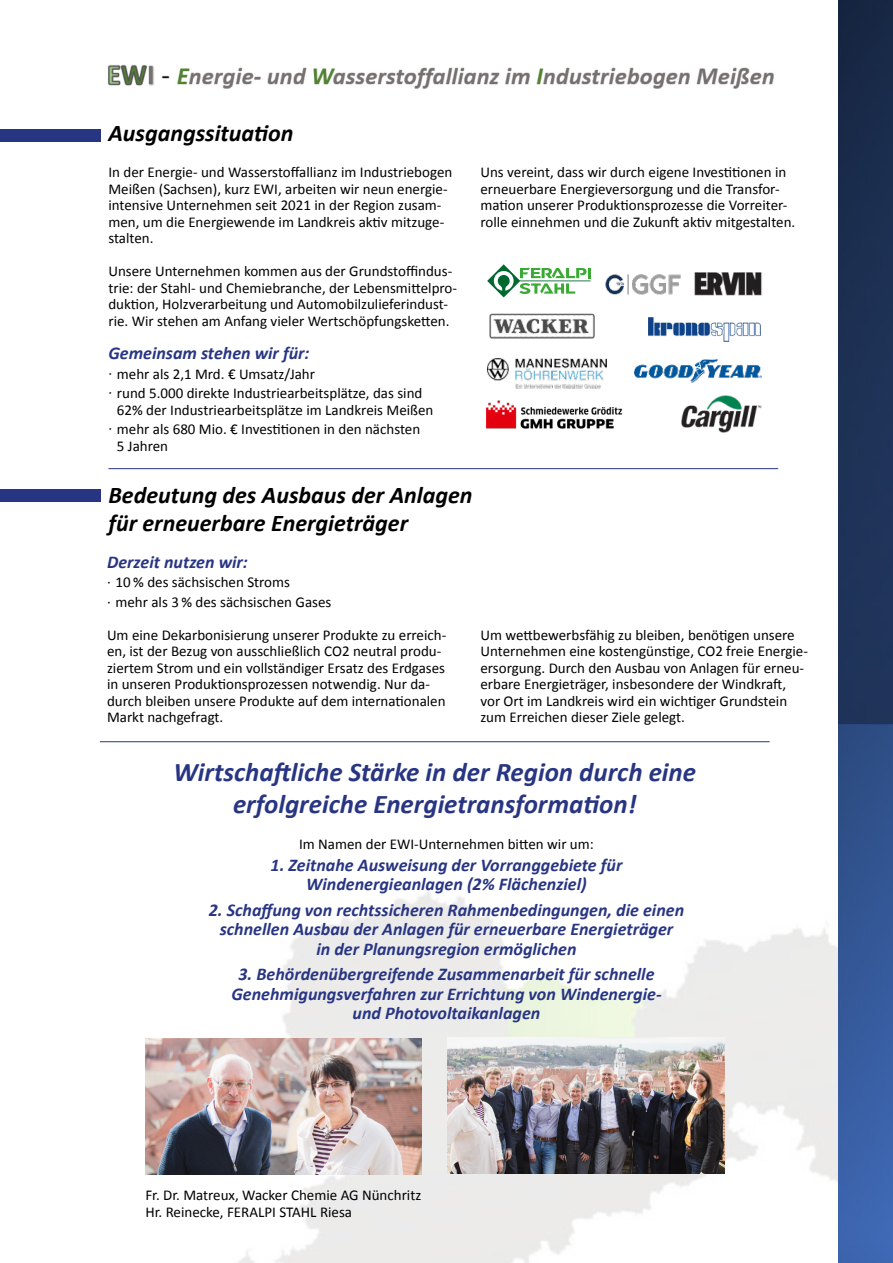
<style>
.page{position:relative;width:893px;height:1263px;background:#fff}
.page>*{position:absolute;margin:0;border:0;box-sizing:border-box;transform-origin:0 0}
.t1{font:italic 700 27px/31.5px "Calibri";color:#283583;text-align:center}
.t2{font:italic 700 24px/28.8px "Calibri";color:#000}
.t3{font:italic 700 18px/19.5px "Calibri";color:#283583;text-align:center}
.t4{font:15px/16.5px "Calibri";color:#000}
</style>
<div class="page">
<img style="left:145px;top:891px;width:693px;height:372px">
<img style="left:838px;top:0;width:55px;height:1263px">
<svg style="left:487px;top:264px;width:104px;height:33px"></svg>
<img style="left:605px;top:275px;width:76px;height:20px">
<img style="left:489px;top:314px;width:106px;height:24px">
<img style="left:488px;top:358px;width:119px;height:30px">
<img style="left:635px;top:360px;width:126px;height:23px">
<img style="left:648px;top:317px;width:113px;height:25px">
<img style="left:694px;top:272px;width:68px;height:24px">
<img style="left:486px;top:400px;width:137px;height:29px">
<img style="left:681px;top:396px;width:80px;height:36px">
<img style="left:108px;top:64px;width:666px;height:25px">
<hr style="left:100px;top:741px;width:670px;height:1px;background:#283583">
<div style="left:0;top:129px;width:101px;height:13px;background:#283583"></div>
<div style="left:0;top:489px;width:101px;height:13px;background:#283583"></div>
<img style="left:145px;top:1039px;width:277px;height:135px">
<img style="left:448px;top:1038px;width:276px;height:135px">
<hr style="left:108px;top:468px;width:670px;height:1px;background:#283583">
<h2 class="t2" style="left:108px;top:119px;width:187px">Ausgangssituation</h2>
<p class="t4" style="left:108px;top:164px;width:345px">In der Energie- und Wasserstoffallianz im Industriebogen Meißen (Sachsen), kurz EWI, arbeiten wir neun energie&shy;intensive Unternehmen seit 2021 in der Region zusam&shy;men, um die Energiewende im Landkreis aktiv mitzuge&shy;stalten.</p>
<p class="t4" style="left:108px;top:263px;width:350px">Unsere Unternehmen kommen aus der Grundstoffindus&shy;trie: der Stahl- und Chemiebranche, der Lebensmittelpro&shy;duktion, Holzverarbeitung und Automobilzulieferindust&shy;rie. Wir stehen am Anfang vieler Wertschöpfungsketten.</p>
<p class="t3" style="left:108px;top:343px;width:203px">Gemeinsam stehen wir für:</p>
<p class="t4" style="left:108px;top:364px;width:315px;line-height:19.5px">· mehr als 2,1 Mrd. € Umsatz/Jahr<br>· rund 5.000 direkte Industriearbeitsplätze, das sind</p>
<p class="t4" style="left:108px;top:400px;width:327px;line-height:19.5px;text-indent:9px">62% der Industriearbeitsplätze im Landkreis Meißen · mehr als 680 Mio. € Investitionen in den nächsten</p>
<p class="t4" style="left:117px;top:437px;width:53px">5 Jahren</p>
<p class="t4" style="left:480px;top:164px;width:316px">Uns vereint, dass wir durch eigene Investitionen in erneuerbare Energieversorgung und die Transfor&shy;mation unserer Produktionsprozesse die Vorreiter&shy;rolle einnehmen und die Zukunft aktiv mitgestalten.</p>
<h2 class="t2" style="left:108px;top:480px;width:366px">Bedeutung des Ausbaus der Anlagen für erneuerbare Energieträger</h2>
<p class="t3" style="left:107px;top:552px;width:142px">Derzeit nutzen wir:</p>
<p class="t4" style="left:107px;top:572px;width:226px;line-height:19.5px">· 10 % des sächsischen Stroms<br>· mehr als 3 % des sächsischen Gases</p>
<p class="t4" style="left:107px;top:626px;width:341px">Um eine Dekarbonisierung unserer Produkte zu erreich&shy;en, ist der Bezug von ausschließlich CO2 neutral produ&shy;ziertem Strom und ein vollständiger Ersatz des Erdgases in unseren Produktionsprozessen notwendig. Nur da&shy;durch bleiben unsere Produkte auf dem internationalen Markt nachgefragt.</p>
<p class="t4" style="left:480px;top:626px;width:329px">Um wettbewerbsfähig zu bleiben, benötigen unsere Unternehmen eine kostengünstige, CO2 freie Energie&shy;ersorgung. Durch den Ausbau von Anlagen für erneu&shy;erbare Energieträger, insbesondere der Windkraft, vor Ort im Landkreis wird ein wichtiger Grundstein zum Erreichen dieser Ziele gelegt.</p>
<h1 class="t1" style="left:173px;top:757px;width:524px">Wirtschaftliche Stärke in der Region durch eine erfolgreiche Energietransformation!</h1>
<p class="t4" style="left:299px;top:836px;width:296px">Im Namen der EWI-Unternehmen bitten wir um:</p>
<p class="t3" style="left:271px;top:855px;width:353px">1. Zeitnahe Ausweisung der Vorranggebiete für<br>Windenergieanlagen (2% Flächenziel)</p>
<p class="t3" style="left:209px;top:900px;width:477px">2. Schaffung von rechtssicheren Rahmenbedingungen, die einen schnellen Ausbau der Anlagen für erneuerbare Energieträger<br>in der Planungsregion ermöglichen</p>
<p class="t3" style="left:231px;top:965px;width:432px">3. Behördenübergreifende Zusammenarbeit für schnelle<br>Genehmigungsverfahren zur Errichtung von Windenergie&shy;und Photovoltaikanlagen</p>
<p class="t4" style="left:145px;top:1187px;width:277px">Fr. Dr. Matreux, Wacker Chemie AG Nünchritz<br>Hr. Reinecke, FERALPI STAHL Riesa</p>
</div>
